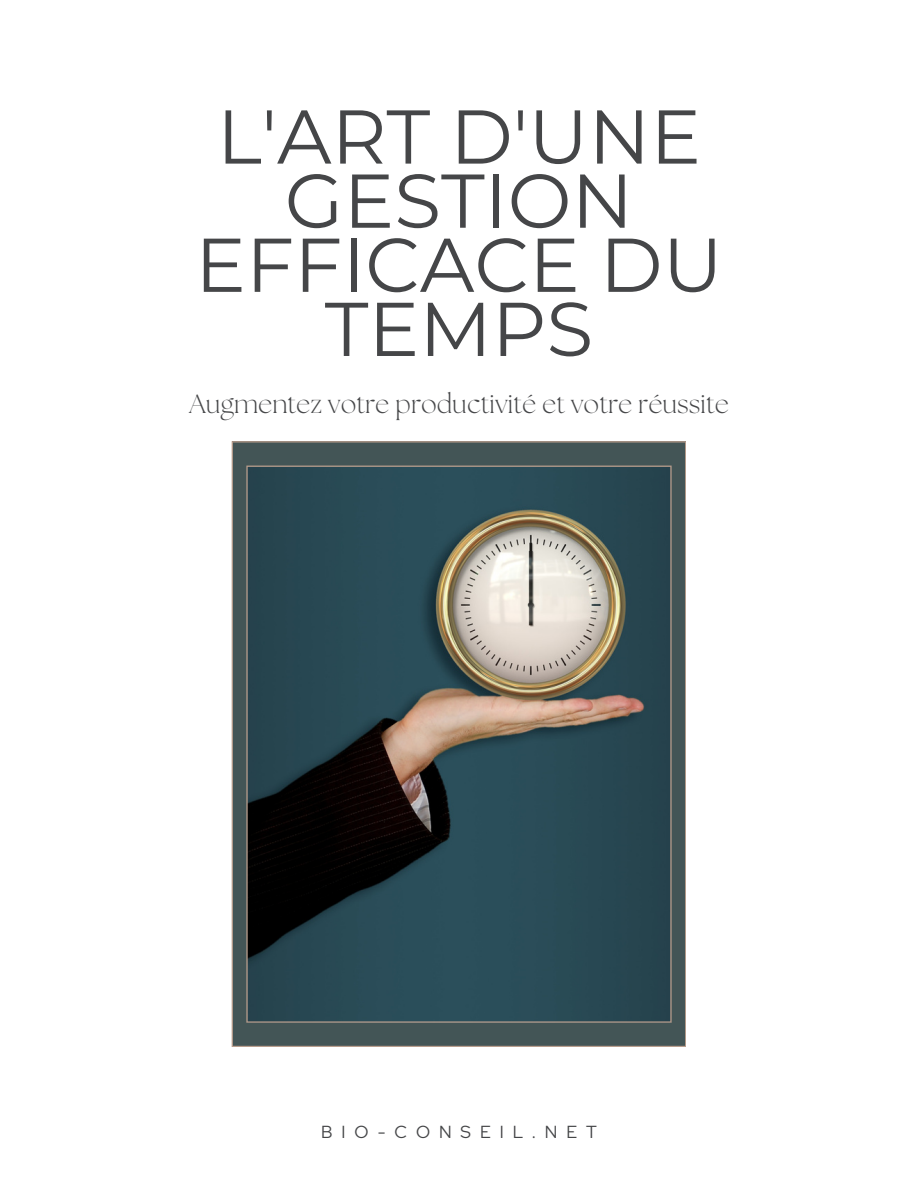
<style>
.page{position:relative;width:918px;height:1188px;background:#fff}
.page>*{position:absolute;margin:0;border:0;box-sizing:border-box;transform-origin:0 0}
.t1{font:76.05px/64.2px "Montserrat";color:#454648;text-align:center}
.t2{font:300 26.25px "The Seasons";color:#454648}
.t3{font:17.4px "Red Hat Display";letter-spacing:.52em;color:#454648}
</style>
<div class="page">
<svg style="left:232px;top:441px;width:454px;height:606px;background:#405357"></svg>
<h2 class="t1" style="left:195px;top:104px;width:529px">L'ART D'UNE<br>GESTION<br>EFFICACE DU<br>TEMPS</h2>
<p class="t2" style="left:189px;top:392px;width:541px">Augmentez votre productivité et votre réussite</p>
<p class="t3" style="left:321px;top:1121px;width:277px">BIO-CONSEIL.NET</p>
</div>
